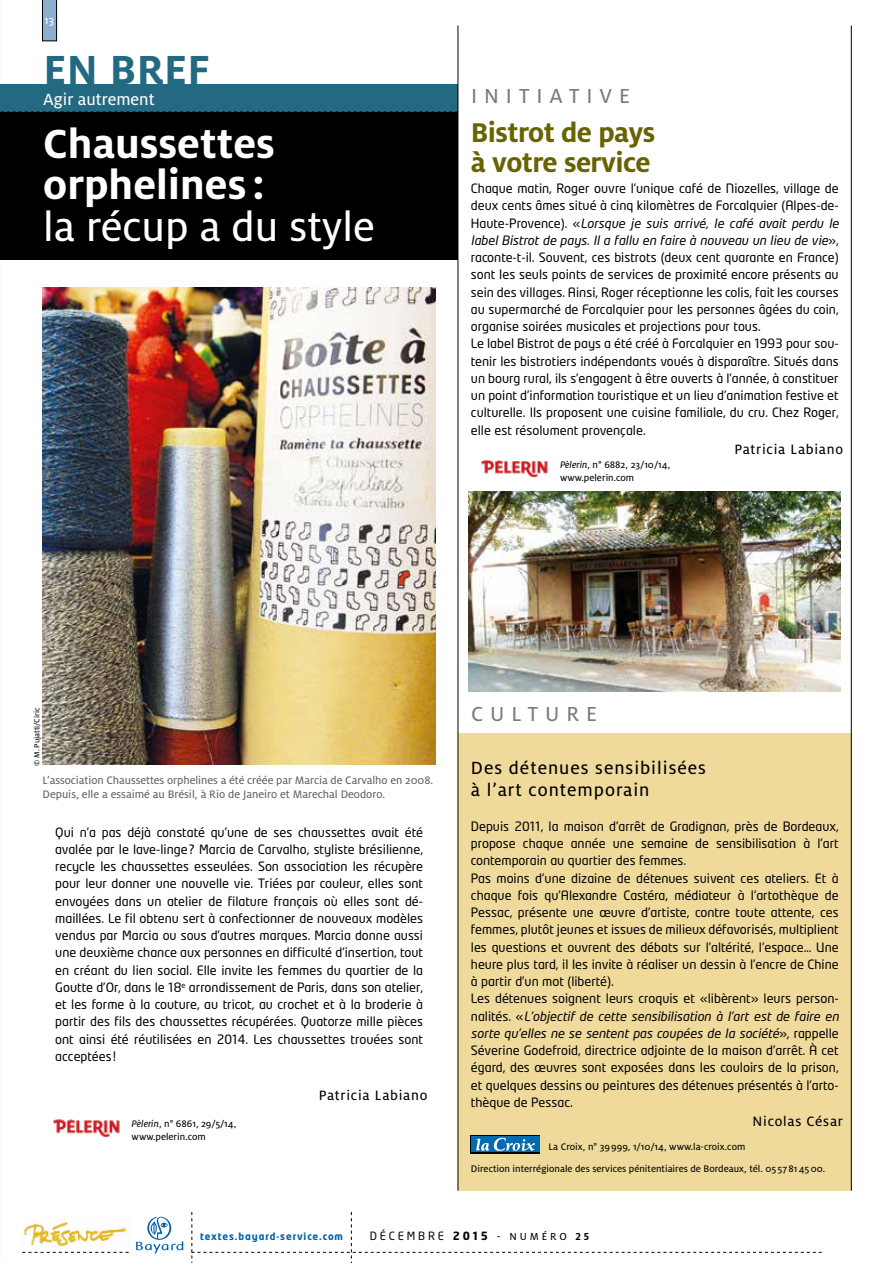
<style>
.page{position:relative;width:893px;height:1263px;background:#fff}
.page>*{position:absolute;margin:0;border:0;box-sizing:border-box;transform-origin:0 0}
.t1{font:700 45px/42px "Milo OT";color:#fff}
.t2{font:45px "Milo OT Text";color:#fff}
.t3{font:700 45px "Milo OT";color:#246982}
.t4{font:700 30px/30px "Milo OT";letter-spacing:-.02em;color:#686200}
.t5{font:22.5px "Milo OT Text";letter-spacing:.31em;color:#7c7b7b}
.t6{font:19.5px/22.6px "Milo OT Text";letter-spacing:.05em;color:#000}
.t7{font:18px "Milo OT Text";color:#fff}
.t8{font:15px "Milo OT Text";letter-spacing:.05em;color:#000}
.t9{font:12.75px/17.2px "Neo Tech";color:#000}
.t10{font:12px/14.4px "Milo OT Text";letter-spacing:-.005em;color:#646363}
.t11{font:12px "Milo OT Text";color:#fff}
.t12{font:11.25px "Neo Tech";letter-spacing:.25em;color:#000}
.t13{font:10.5px/13.5px "Milo OT Text";color:#000}
.t14{font:700 9.75px "Neo Tech";letter-spacing:.09em;color:#0061ad}
.t15{font:8.25px "Milo OT Text";color:#000}
.s1{font-style:italic}
.s2{font-family:"Milo OT Text Ita"}
.s3{font-weight:700}
.s4{font-family:"Milo OT Text"}
.s5{font-family:"Milo OT";font-weight:700}
</style>
<div class="page">
<img style="left:24px;top:1222px;width:103px;height:25px">
<svg style="left:191px;top:1212px;width:631px;height:51px"></svg>
<svg style="left:22px;top:1252px;width:107px;height:1px"></svg>
<svg style="left:42px;top:0;width:15px;height:41px"></svg>
<svg style="left:136px;top:1216px;width:47px;height:37px"></svg>
<img style="left:43px;top:288px;width:393px;height:477px">
<img style="left:481px;top:460px;width:67px;height:18px">
<div style="left:458px;top:733px;width:393px;height:458px;background:#efd99b"></div>
<svg style="left:471px;top:1135px;width:69px;height:19px"></svg>
<div style="left:1px;top:112px;width:457px;height:147px;background:#000"></div>
<div style="left:1px;top:85px;width:457px;height:27px;background:#246982"></div>
<hr style="left:458px;top:26px;width:1px;height:1165px;background:#000">
<hr style="left:851px;top:26px;width:1px;height:1165px;background:#000">
<img style="left:53px;top:1119px;width:67px;height:18px">
<img style="left:469px;top:492px;width:371px;height:199px">
<p class="t11" style="left:45px;top:14px;width:11px">13</p>
<h1 class="t3" style="left:44px;top:45px;width:168px">EN BREF</h1>
<h3 class="t7" style="left:43px;top:90px;width:113px">Agir autrement</h3>
<h1 class="t1" style="left:43px;top:122px;width:233px">Chaussettes orphelines :</h1>
<h1 class="t2" style="left:43px;top:203px;width:333px">la récup a du style</h1>
<h3 class="t5" style="left:471px;top:84px;width:161px">INITIATIVE</h3>
<h2 class="t4" style="left:471px;top:117px;width:186px">Bistrot de pays à votre service</h2>
<p class="t9" style="left:471px;top:180px;width:369px">Chaque matin, Roger ouvre l’unique café de Niozelles, village de deux cents âmes situé à cinq kilomètres de Forcalquier (Alpes-de-Haute-Provence). «<span class="s1">Lorsque je suis arrivé, le café avait perdu le label Bistrot de pays. Il a fallu en faire à nouveau un lieu de vie</span>», raconte-t-il. Souvent, ces bistrots (deux cent quarante en France) sont les seuls points de services de proximité encore présents au sein des villages. Ainsi, Roger réceptionne les colis, fait les courses au supermarché de Forcalquier pour les personnes âgées du coin, organise soirées musicales et projections pour tous.<br>Le label Bistrot de pays a été créé à Forcalquier en 1993 pour sou&shy;tenir les bistrotiers indépendants voués à disparaître. Situés dans un bourg rural, ils s’engagent à être ouverts à l’année, à constituer un point d’information touristique et un lieu d’animation festive et culturelle. Ils proposent une cuisine familiale, du cru. Chez Roger, elle est résolument provençale.</p>
<p class="t8" style="left:734px;top:441px;width:110px">Patricia Labiano</p>
<p class="t13" style="left:560px;top:458px;width:112px"><span class="s2">Pèlerin</span>, n° 6882, 23/10/14, www.pelerin.com</p>
<p class="t15" style="left:32px;top:766px;width:60px;rotate:-90deg">© M. Pujatti/Ciric</p>
<p class="t10" style="left:43px;top:773px;width:392px">L’association Chaussettes orphelines a été créée par Marcia de Carvalho en 2008.<br>Depuis, elle a essaimé au Brésil, à Rio de Janeiro et Marechal Deodoro.</p>
<p class="t9" style="left:55px;top:823px;width:369px;text-align:justify">Qui n’a pas déjà constaté qu’une de ses chaussettes avait été avalée par le lave-linge? Marcia de Carvalho, styliste brésilienne, recycle les chaussettes esseulées. Son association les récupère pour leur donner une nouvelle vie. Triées par couleur, elles sont envoyées dans un atelier de filature français où elles sont dé&shy;maillées. Le fil obtenu sert à confectionner de nouveaux modèles vendus par Marcia ou sous d’autres marques. Marcia donne aussi une deuxième chance aux personnes en difficulté d’insertion, tout en créant du lien social. Elle invite les femmes du quartier de la Goutte d’Or, dans le 18<sup>e</sup> arrondissement de Paris, dans son atelier, et les forme à la couture, au tricot, au crochet et à la broderie à partir des fils des chaussettes récupérées. Quatorze mille pièces ont ainsi été réutilisées en 2014. Les chaussettes trouées sont acceptées !</p>
<p class="t8" style="left:319px;top:1087px;width:110px">Patricia Labiano</p>
<p class="t13" style="left:132px;top:1117px;width:106px"><span class="s2">Pèlerin</span>, n° 6861, 29/5/14, www.pelerin.com</p>
<h3 class="t5" style="left:471px;top:701px;width:128px">CULTURE</h3>
<h3 class="t6" style="left:471px;top:756px;width:236px">Des détenues sensibilisées à l’art contemporain</h3>
<p class="t9" style="left:471px;top:817px;width:369px">Depuis 2011, la maison d’arrêt de Gradignan, près de Bordeaux, propose chaque année une semaine de sensibilisation à l’art contemporain au quartier des femmes.<br>Pas moins d’une dizaine de détenues suivent ces ateliers. Et à chaque fois qu’Alexandre Castéra, médiateur à l’artothèque de Pessac, présente une œuvre d’artiste, contre toute attente, ces femmes, plutôt jeunes et issues de milieux défavorisés, multiplient les questions et ouvrent des débats sur l’altérité, l’espace… Une heure plus tard, il les invite à réaliser un dessin à l’encre de Chine à partir d’un mot (liberté).<br>Les détenues soignent leurs croquis et « libèrent » leurs person&shy;nalités. «<span class="s1">L’objectif de cette sensibilisation à l’art est de faire en sorte qu’elles ne se sentent pas coupées de la société</span>», rappelle Séverine Godefroid, directrice adjointe de la maison d’arrêt. À cet égard, des œuvres sont exposées dans les couloirs de la prison, et quelques dessins ou peintures des détenues présentés à l’arto&shy;thèque de Pessac.</p>
<p class="t8" style="left:752px;top:1113px;width:92px">Nicolas César</p>
<p class="t13" style="left:471px;top:1136px;width:356px;line-height:22px;text-align:center">La Croix, n° 39 999, 1/10/14, www.la-croix.com<br>Direction interrégionale des services pénitentiaires de Bordeaux, tél. 05 57 81 45 00.</p>
<p class="t14" style="left:200px;top:1230px;width:144px">textes.bayard-service.com</p>
<p class="t12" style="left:370px;top:1229px;width:221px">DÉCEMBRE <span class="s3">2015</span> - <span class="s4">NUMÉRO</span> <span class="s5">25</span></p>
</div>
